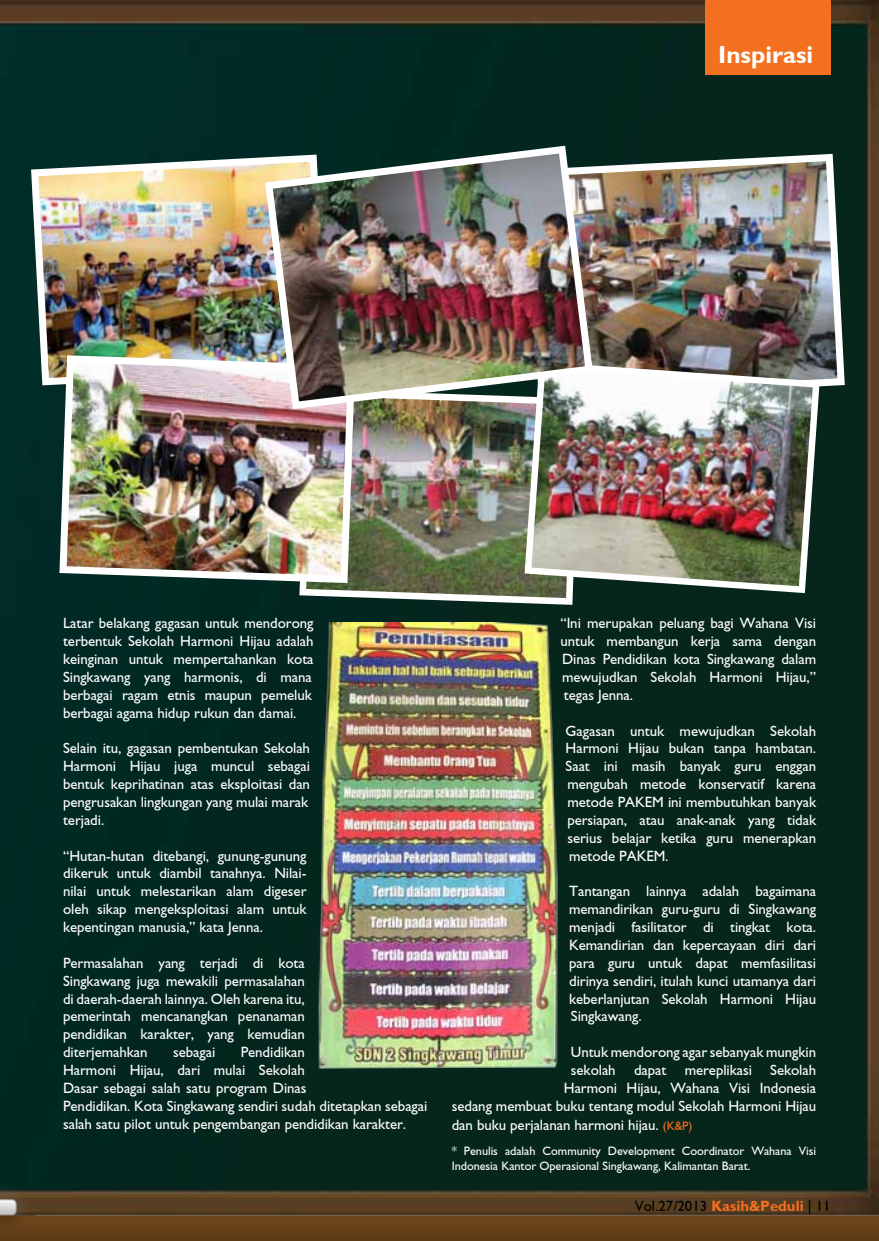
<style>
.page{position:relative;width:879px;height:1241px;background:#fff}
.page>*{position:absolute;margin:0;border:0;box-sizing:border-box;transform-origin:0 0}
.t1{font:700 24.5px "Gill Sans";color:#fff}
.t2{font:14.88px/17.8px "Gill Sans";letter-spacing:-.005em;color:#fff;text-align:justify}
.t3{font:14.88px "Gill Sans";color:#000}
.t4{font:12.25px/14.7px "Gill Sans";letter-spacing:-.005em;color:#fff}
.s1{font-size:12.25px;color:#f37021}
.s2{font-weight:700;color:#f37021}
</style>
<div class="page">
<div style="left:0;top:0;width:878px;height:1138px;background:#032620"></div>
<div style="left:704px;top:0;width:126px;height:74px;background:#f37021"></div>
<img style="left:296px;top:413px;width:286px;height:195px">
<img style="left:27px;top:151px;width:234px;height:238px">
<img style="left:56px;top:351px;width:302px;height:235px">
<img style="left:596px;top:150px;width:252px;height:254px">
<img style="left:521px;top:358px;width:301px;height:238px">
<img style="left:316px;top:622px;width:252px;height:446px">
<img style="left:261px;top:142px;width:335px;height:271px">
<img style="left:0;top:1138px;width:878px;height:102px">
<h1 class="t1" style="left:717px;top:41px;width:96px">Inspirasi</h1>
<p class="t2" style="left:63px;top:614px;width:252px">Latar belakang gagasan untuk mendorong terbentuk Sekolah Harmoni Hijau adalah keinginan untuk mempertahankan kota Singkawang yang harmonis, di mana berbagai ragam etnis maupun pemeluk berbagai agama hidup rukun dan damai.</p>
<p class="t2" style="left:63px;top:739px;width:248px">Selain itu, gagasan pembentukan Sekolah Harmoni Hijau juga muncul sebagai bentuk keprihatinan atas eksploitasi dan pengrusakan lingkungan yang mulai marak terjadi.</p>
<p class="t2" style="left:63px;top:846px;width:245px">“Hutan-hutan ditebangi, gunung-gunung dikeruk untuk diambil tanahnya. Nilai&shy;nilai untuk melestarikan alam digeser oleh sikap mengeksploitasi alam untuk kepentingan manusia,” kata Jenna.</p>
<p class="t2" style="left:63px;top:953px;width:243px">Permasalahan yang terjadi di kota Singkawang juga mewakili permasalahan di daerah-daerah lainnya. Oleh karena itu, pemerintah mencanangkan penanaman pendidikan karakter, yang kemudian diterjemahkan</p>
<p class="t2" style="left:63px;top:1043px;width:366px;text-align:left;text-indent:177px">Pendidikan<br>Harmoni Hijau, dari mulai Sekolah<br>Dasar sebagai salah satu program Dinas<br>Pendidikan. Kota Singkawang sendiri sudah ditetapkan sebagai salah satu pilot untuk pengembangan pendidikan karakter.</p>
<p class="t2" style="left:173px;top:1043px;width:44px">sebagai</p>
<p class="t2" style="left:560px;top:614px;width:257px">“Ini merupakan peluang bagi Wahana Visi untuk membangun kerja sama dengan Dinas Pendidikan kota Singkawang dalam mewujudkan Sekolah Harmoni Hijau,” tegas Jenna.</p>
<p class="t2" style="left:565px;top:721px;width:252px">Gagasan untuk mewujudkan Sekolah Harmoni Hijau bukan tanpa hambatan.<br>Saat ini masih banyak guru enggan mengubah metode konservatif karena metode PAKEM ini membutuhkan banyak persiapan, atau anak-anak yang tidak serius belajar ketika guru menerapkan metode PAKEM.</p>
<p class="t2" style="left:569px;top:882px;width:248px">Tantangan lainnya adalah bagaimana memandirikan guru-guru di Singkawang menjadi fasilitator di tingkat kota.<br>Kemandirian dan kepercayaan diri dari para guru untuk dapat memfasilitasi dirinya sendiri, itulah kunci utamanya dari keberlanjutan Sekolah Harmoni Hijau Singkawang.</p>
<p class="t2" style="left:451px;top:1043px;width:366px;text-align:right">Untuk mendorong agar sebanyak mungkin<br>sekolah dapat mereplikasi Sekolah<br>Harmoni Hijau, Wahana Visi Indonesia<br>sedang membuat buku tentang modul Sekolah Harmoni Hijau</p>
<p class="t2" style="left:451px;top:1115px;width:242px">dan buku perjalanan harmoni hijau. <span class="s1">(K&amp;P)</span></p>
<p class="t4" style="left:451px;top:1143px;width:366px">* Penulis adalah Community Development Coordinator Wahana Visi<br>Indonesia Kantor Operasional Singkawang, Kalimantan Barat.</p>
<p class="t3" style="left:634px;top:1197px;width:197px">Vol.27/2013 <span class="s2">Kasih&amp;Peduli</span> | 11</p>
</div>
